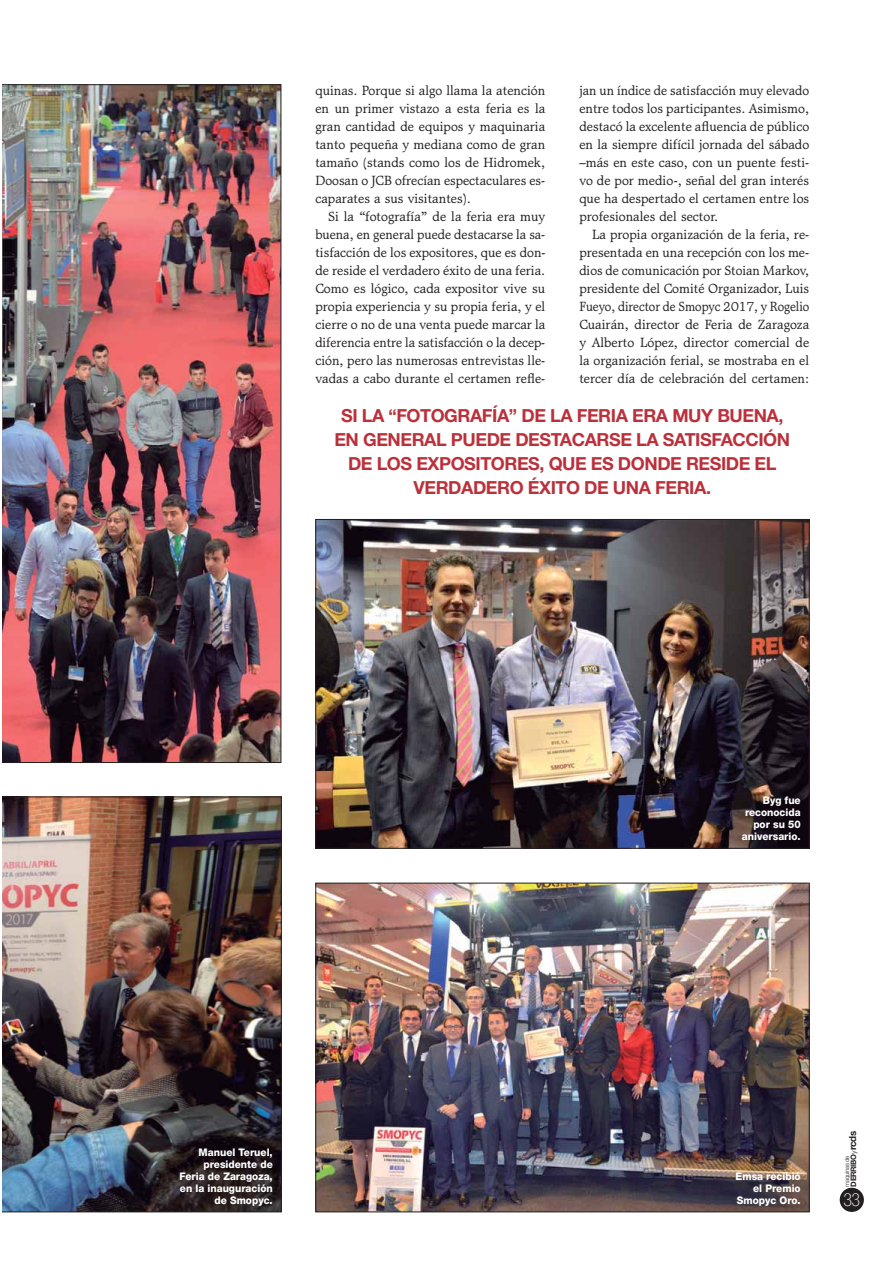
<style>
.page{position:relative;width:893px;height:1263px;background:#fff}
.page>*{position:absolute;margin:0;border:0;box-sizing:border-box;transform-origin:0 0}
.t1{font:700 18px/24px "Helvetica Neue";letter-spacing:-.025em;color:#bb313b;text-align:center}
.t2{font:100 condensed 18px "Helvetica Neue";color:#fff}
.t3{font:13.5px/18px "Matt Antique BT";color:#231f20;text-align:justify;scale:.95 1}
.t4{font:13.5px/18px "Matt Antique BT";color:#231f20;text-align:justify;scale:.93 1}
.t5{font:800 10.5px/12px "Helvetica Neue";color:#fff;text-align:right;scale:.95 1}
.t6{font:700 7.5px "Helvetica Neue";letter-spacing:-.04em;color:#231f20}
.t7{font:300 6px "Helvetica Neue";letter-spacing:-.04em;color:#231f20}
.s1{font-weight:300}
.s2{font-size:9.75px}
</style>
<div class="page">
<div style="left:840px;top:1188px;width:24px;height:24px;background:#231f20;border-radius:50%"></div>
<img style="left:317px;top:521px;width:490px;height:326px">
<div style="left:315px;top:519px;width:494px;height:330px;border:1px solid #231f20"></div>
<img style="left:317px;top:885px;width:490px;height:325px">
<div style="left:315px;top:883px;width:494px;height:329px;border:1px solid #231f20"></div>
<img style="left:3px;top:84px;width:278px;height:679px">
<img style="left:3px;top:797px;width:279px;height:415px">
<p class="t3" style="left:315px;top:83px;width:243px">quinas. Porque si algo llama la atención en un primer vistazo a esta feria es la gran cantidad de equipos y maquinaria tanto pequeña y mediana como de gran tamaño (stands como los de Hidromek, Doosan o JCB ofrecían espectaculares es&shy;caparates a sus visitantes).</p>
<p class="t3" style="left:315px;top:209px;width:244px;text-indent:13px">Si la “fotografía” de la feria era muy buena, en general puede destacarse la sa&shy;tisfacción de los expositores, que es don&shy;de reside el verdadero éxito de una feria.<br>Como es lógico, cada expositor vive su propia experiencia y su propia feria, y el cierre o no de una venta puede marcar la diferencia entre la satisfacción o la decep&shy;ción, pero las numerosas entrevistas lle&shy;vadas a cabo durante el certamen refle-</p>
<p class="t4" style="left:579px;top:83px;width:249px">jan un índice de satisfacción muy elevado entre todos los participantes. Asimismo, destacó la excelente afluencia de público en la siempre difícil jornada del sábado –más en este caso, con un puente festi&shy;vo de por medio-, señal del gran interés que ha despertado el certamen entre los profesionales del sector.</p>
<p class="t3" style="left:579px;top:227px;width:244px;text-indent:13px">La propia organización de la feria, re&shy;presentada en una recepción con los me&shy;dios de comunicación por Stoian Markov, presidente del Comité Organizador, Luis Fueyo, director de Smopyc 2017, y Rogelio Cuairán, director de Feria de Zaragoza y Alberto López, director comercial de la organización ferial, se mostraba en el tercer día de celebración del certamen:</p>
<h1 class="t1" style="left:334px;top:405px;width:457px">SI LA “FOTOGRAFÍA” DE LA FERIA ERA MUY BUENA, EN GENERAL PUEDE DESTACARSE LA SATISFACCIÓN DE LOS EXPOSITORES, QUE ES DONDE RESIDE EL VERDADERO ÉXITO DE UNA FERIA.</h1>
<p class="t5" style="left:179px;top:1147px;width:100px">Manuel Teruel, presidente de<br>Feria de Zaragoza, en la inauguración de Smopyc.</p>
<p class="t5" style="left:742px;top:795px;width:63px">Byg fue reconocida por su 50 aniversario.</p>
<p class="t5" style="left:735px;top:1171px;width:70px">Emsa recibió el Premio<br>Smopyc Oro.</p>
<p class="t6" style="left:851px;top:1187px;width:57px;rotate:-90deg">DERRIBO<span class="s1">y</span><span class="s2">rcds</span></p>
<h1 class="t2" style="left:843px;top:1194px;width:18px">33</h1>
<p class="t7" style="left:845px;top:1187px;width:32px;rotate:-90deg">maquinas de</p>
</div>
